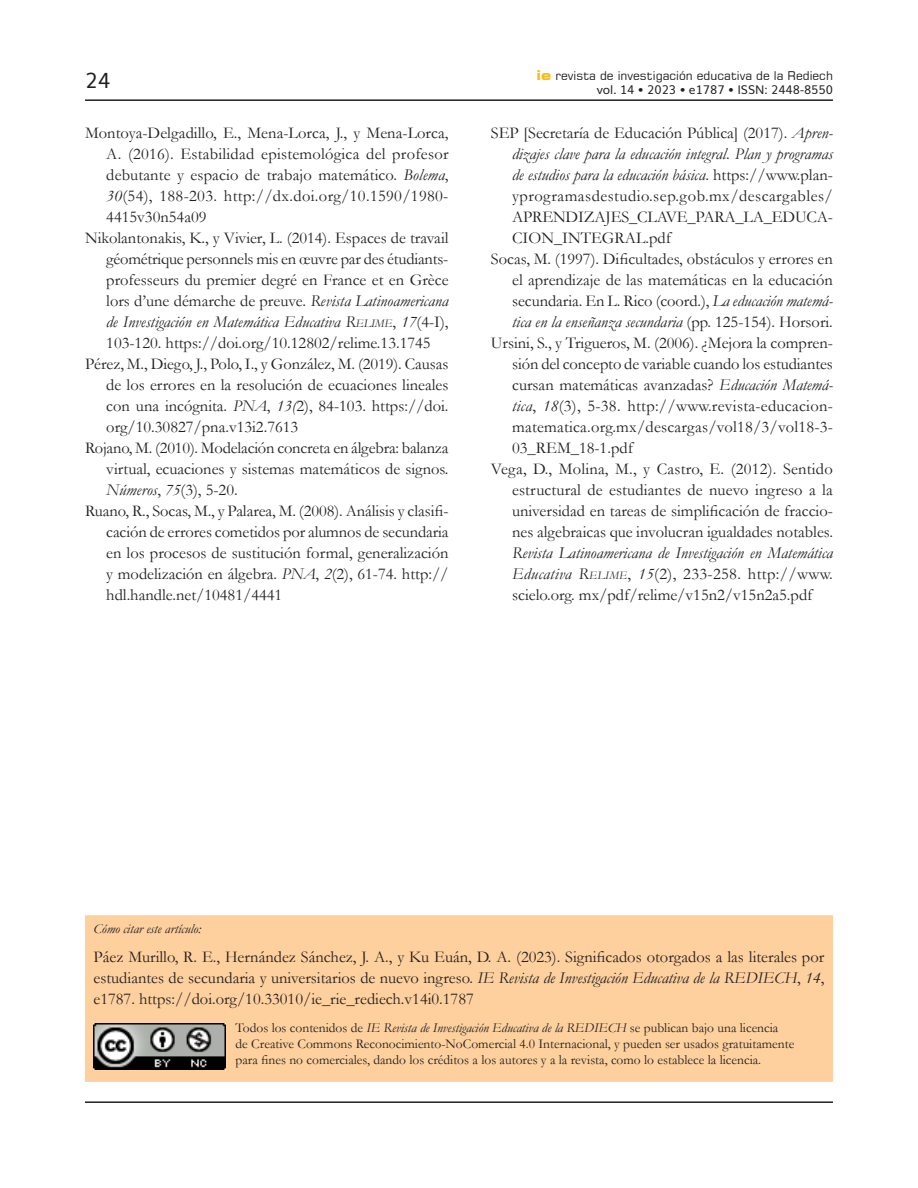
<style>
.page{position:relative;width:918px;height:1188px;background:#fff}
.page>*{position:absolute;margin:0;border:0;box-sizing:border-box;transform-origin:0 0}
.t1{font:21px "Muli";color:#231f20}
.Biblos{font:16.5px/21px "Garamond";color:#231f20;text-align:justify}
.Fechas-DOI{font:13.5px "Garamond";color:#231f20}
.Fechas-DOI-2{font:italic 13.5px "Garamond";color:#231f20}
.t2{font:12px "Square 721 BT";color:#231f20}
.t3{font:12px "Muli";color:#231f20}
.s1{font-style:italic}
.s2{font-style:italic;font-size:11.55px}
.s3{font-weight:700;font-stretch:expanded;font-size:13.5px;color:#fcb814}
</style>
<div class="page">
<hr style="left:85px;top:99px;width:748px;height:2px;background:#231f20">
<hr style="left:85px;top:1101px;width:748px;height:2px;background:#231f20">
<div style="left:85px;top:915px;width:748px;height:167px;background:#fdd09e;border:1px solid #fdd09e"></div>
<img style="left:94px;top:1023px;width:132px;height:47px">
<p class="t1" style="left:85px;top:64px;width:27px">24</p>
<p class="Biblos" style="left:106px;top:122px;width:344px;text-indent:-21px">Montoya-Delgadillo, E., Mena-Lorca, J., y Mena-Lorca, A. (2016). Estabilidad epistemológica del profesor debutante y espacio de trabajo matemático. <span class="s1">Bolema</span>, <span class="s1">30</span>(54), 188-203. http://dx.doi.org/10.1590/1980- 4415v30n54a09</p>
<p class="Biblos" style="left:106px;top:227px;width:344px;text-indent:-21px">Nikolantonakis, K., y Vivier, L. (2014). Espaces de travail géométrique personnels mis en œuvre par des étudiants&shy;professeurs du premier degré en France et en Grèce lors d’une démarche de preuve. <span class="s1">Revista Latinoamericana de Investigación en Matemática Educativa</span> <span class="s1">R</span><span class="s2">ELIME</span>, <span class="s1">17</span>(4-I), 103-120. https://doi.org/10.12802/relime.13.1745</p>
<p class="Biblos" style="left:106px;top:353px;width:344px;text-indent:-21px">Pérez, M., Diego, J., Polo, I., y González, M. (2019). Causas de los errores en la resolución de ecuaciones lineales con una incógnita. <span class="s1">PNA</span>, <span class="s1">13(</span>2), 84-103. https://doi. org/10.30827/pna.v13i2.7613</p>
<p class="Biblos" style="left:106px;top:437px;width:344px;text-indent:-21px">Rojano, M. (2010). Modelación concreta en álgebra: balanza virtual, ecuaciones y sistemas matemáticos de signos.<br><span class="s1">Números</span>, <span class="s1">75</span>(3), 5-20.</p>
<p class="Biblos" style="left:106px;top:500px;width:344px;text-indent:-21px">Ruano, R., Socas, M., y Palarea, M. (2008). Análisis y clasifi&shy;cación de errores cometidos por alumnos de secundaria en los procesos de sustitución formal, generalización y modelización en álgebra. <span class="s1">PNA</span>, <span class="s1">2</span>(2), 61-74. http:// hdl.handle.net/10481/4441</p>
<p class="t2" style="left:537px;top:68px;width:298px"><span class="s3">ie</span> revista de investigación educativa de la Rediech</p>
<p class="t3" style="left:597px;top:80px;width:238px">vol. 14 • 2023 • e1787 • ISSN: 2448-8550</p>
<p class="Biblos" style="left:512px;top:122px;width:322px;text-indent:-21px">SEP [Secretaría de Educación Pública] (2017). <span class="s1">Apren&shy;dizajes clave para la educación integral</span>. <span class="s1">Plan y programas de estudios para la educación básica</span>. https://www.plan&shy;yprogramasdestudio.sep.gob.mx/descargables/ APRENDIZAJES_CLAVE_PARA_LA_EDUCA-CION_INTEGRAL.pdf</p>
<p class="Biblos" style="left:512px;top:248px;width:322px;text-indent:-21px">Socas, M. (1997). Dificultades, obstáculos y errores en el aprendizaje de las matemáticas en la educación secundaria. En L. Rico (coord.), <span class="s1">La educación matemá&shy;tica en la enseñanza secundaria</span> (pp. 125-154). Horsori.</p>
<p class="Biblos" style="left:512px;top:332px;width:322px;text-indent:-21px">Ursini, S., y Trigueros, M. (2006). ¿Mejora la compren&shy;sión del concepto de variable cuando los estudiantes cursan matemáticas avanzadas? <span class="s1">Educación Matemá&shy;tica</span>, <span class="s1">18</span>(3), 5-38. http://www.revista-educacion&shy;matematica.org.mx/descargas/vol18/3/vol18-3- 03_REM_18-1.pdf</p>
<p class="Biblos" style="left:512px;top:458px;width:322px;text-indent:-21px">Vega, D., Molina, M., y Castro, E. (2012). Sentido estructural de estudiantes de nuevo ingreso a la universidad en tareas de simplificación de fraccio&shy;nes algebraicas que involucran igualdades notables.<br><span class="s1">Revista Latinoamericana de Investigación en Matemática Educativa</span> <span class="s1">R</span><span class="s2">ELIME</span>, <span class="s1">15</span>(2), 233-258. http://www. scielo.org. mx/pdf/relime/v15n2/v15n2a5.pdf</p>
<p class="Fechas-DOI-2" style="left:94px;top:919px;width:109px">Cómo citar este artículo:</p>
<p class="Biblos" style="left:94px;top:946px;width:732px">Páez Murillo, R. E., Hernández Sánchez, J. A., y Ku Euán, D. A. (2023). Significados otorgados a las literales por estudiantes de secundaria y universitarios de nuevo ingreso. <span class="s1">IE Revista de Investigación Educativa de la REDIECH</span>, <span class="s1">14</span>, e1787. https://doi.org/10.33010/ie_rie_rediech.v14i0.1787</p>
<p class="Fechas-DOI" style="left:236px;top:1019px;width:544px">Todos los contenidos de <span class="s1">IE Revista de Investigación Educativa de la REDIECH</span> se publican bajo una licencia</p>
<p class="Fechas-DOI" style="left:236px;top:1035px;width:560px">de Creative Commons Reconocimiento-NoComercial 4.0 Internacional, y pueden ser usados gratuitamente</p>
<p class="Fechas-DOI" style="left:236px;top:1051px;width:527px">para fines no comerciales, dando los créditos a los autores y a la revista, como lo establece la licencia.</p>
</div>
